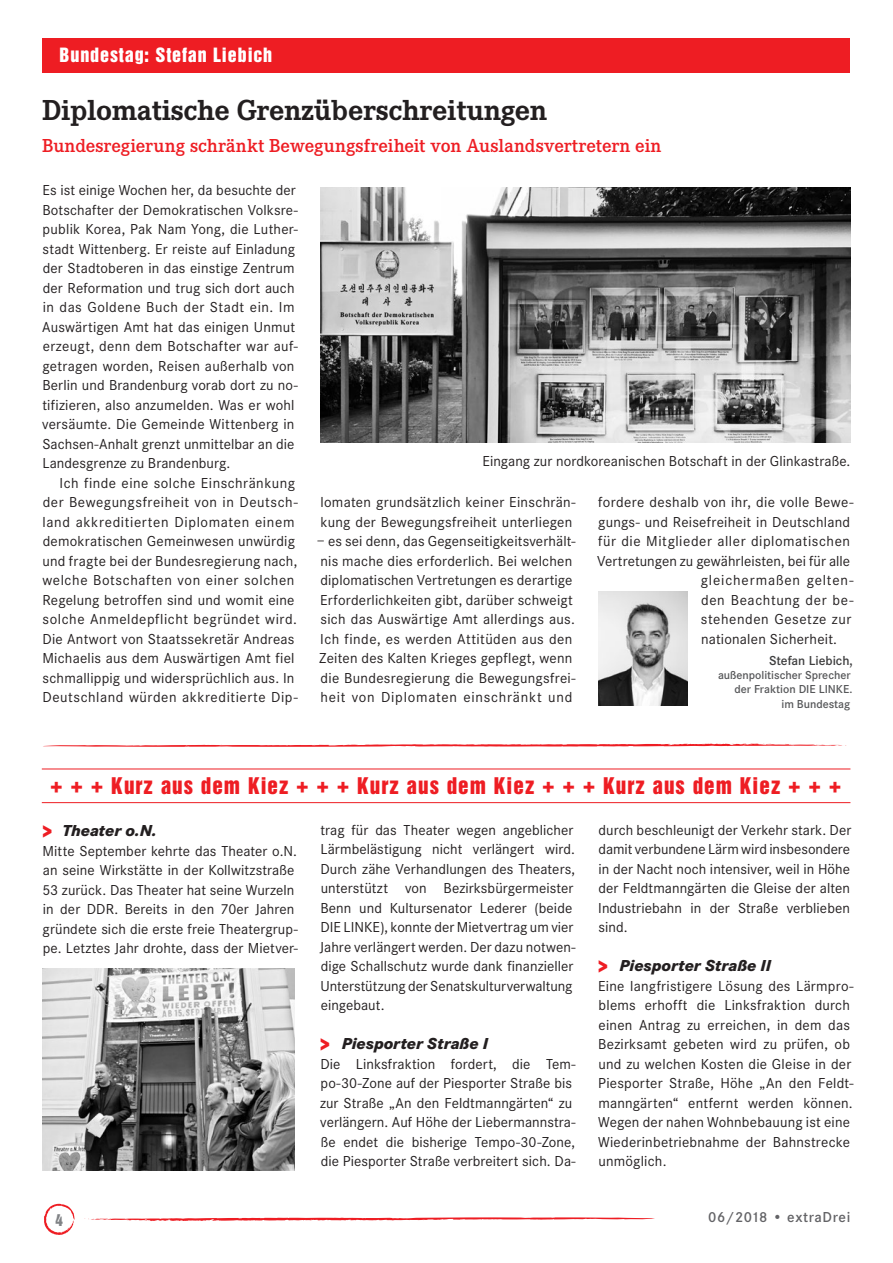
<style>
.page{position:relative;width:893px;height:1263px;background:#fff}
.page>*{position:absolute;margin:0;border:0;box-sizing:border-box;transform-origin:0 0}
.t1{font:700 30px "Corporate E";letter-spacing:-.01em;color:#231f20}
.t2{font:21px "Helvetica Inserat LT Std";letter-spacing:.05em;color:#ee1d23}
.t3{font:600 19.5px "Corporate E";color:#ee1d23}
.t4{font:18px "Helvetica Inserat LT Std";letter-spacing:.05em;color:#fff}
.t5{font:italic 800 16.5px "Corporate S";color:#231f20}
.t6{font:15px/19.5px "Corporate S";letter-spacing:.01em;color:#231f20}
.t7{font:15px/19.5px "Corporate S";letter-spacing:.03em;color:#231f20}
.t8{font:15px "Corporate S";letter-spacing:.035em;color:#231f20}
.t9{font:15px "Corporate S";letter-spacing:.055em;color:#231f20}
.t10{font:15px "Corporate S";letter-spacing:.04em;color:#231f20}
.t11{font:15px "Corporate S";letter-spacing:.045em;color:#231f20}
.t12{font:600 15px "Corporate S";letter-spacing:.04em;color:#636366}
.t13{font:15px "Helvetica Inserat LT Std";color:#808285}
.t14{font:600 13.5px "Corporate S";color:#3e3e3f}
.t15{font:600 12px/14.4px "Corporate S";color:#57585a;text-align:right}
.s1{font-style:normal;font-size:19.5px;color:#ee1d23}
</style>
<div class="page">
<svg style="left:84px;top:1217px;width:571px;height:4px"></svg>
<svg style="left:44px;top:1204px;width:31px;height:31px"></svg>
<img style="left:320px;top:188px;width:530px;height:254px">
<svg style="left:43px;top:743px;width:804px;height:4px"></svg>
<div style="left:43px;top:38px;width:807px;height:34px;background:#ee1d23"></div>
<img style="left:598px;top:591px;width:89px;height:115px">
<hr style="left:42px;top:769px;width:808px;height:1px;background:#ee1d23">
<hr style="left:42px;top:802px;width:808px;height:1px;background:#ee1d23">
<img style="left:43px;top:968px;width:252px;height:202px">
<p class="t4" style="left:60px;top:45px;width:214px">Bundestag: Stefan Liebich</p>
<h1 class="t1" style="left:42px;top:93px;width:507px">Diplomatische Grenzüberschreitungen</h1>
<h3 class="t3" style="left:42px;top:135px;width:621px">Bundesregierung schränkt Bewegungsfreiheit von Auslandsvertretern ein</h3>
<p class="t6" style="left:42px;top:181px;width:257px">Es ist einige Wochen her, da besuchte der Botschafter der Demokratischen Volksre&shy;publik Korea, Pak Nam Yong, die Luther&shy;stadt Wittenberg. Er reiste auf Einladung der Stadtoberen in das einstige Zentrum der Reformation und trug sich dort auch in das Goldene Buch der Stadt ein. Im Auswärtigen Amt hat das einigen Unmut erzeugt, denn dem Botschafter war auf&shy;getragen worden, Reisen außerhalb von Berlin und Brandenburg vorab dort zu no&shy;tifizieren, also anzumelden. Was er wohl versäumte. Die Gemeinde Wittenberg in Sachsen-Anhalt grenzt unmittelbar an die Landesgrenze zu Brandenburg.</p>
<p class="t7" style="left:42px;top:473px;width:257px;text-indent:17px">Ich finde eine solche Einschränkung der Bewegungsfreiheit von in Deutsch&shy;land akkreditierten Diplomaten einem demokratischen Gemeinwesen unwürdig und fragte bei der Bundesregierung nach, welche Botschaften von einer solchen Regelung betroffen sind und womit eine solche Anmeldepflicht begründet wird.<br>Die Antwort von Staatssekretär Andreas Michaelis aus dem Auswärtigen Amt fiel schmallippig und widersprüchlich aus. In Deutschland würden akkreditierte Dip-</p>
<p class="t6" style="left:482px;top:451px;width:369px">Eingang zur nordkoreanischen Botschaft in der Glinkastraße.</p>
<p class="t6" style="left:320px;top:493px;width:257px">lomaten grundsätzlich keiner Einschrän&shy;kung der Bewegungsfreiheit unterliegen</p>
<p class="t6" style="left:317px;top:532px;width:260px">– es sei denn, das Gegenseitigkeitsverhält&shy;nis mache dies erforderlich. Bei welchen diplomatischen Vertretungen es derartige Erforderlichkeiten gibt, darüber schweigt sich das Auswärtige Amt allerdings aus.<br>Ich finde, es werden Attitüden aus den Zeiten des Kalten Krieges gepflegt, wenn die Bundesregierung die Bewegungsfrei&shy;heit von Diplomaten einschränkt und</p>
<p class="t6" style="left:598px;top:493px;width:257px">fordere deshalb von ihr, die volle Bewe-</p>
<p class="t6" style="left:598px;top:512px;width:254px">gungs- und Reisefreiheit in Deutschland</p>
<p class="t8" style="left:598px;top:533px;width:253px">für die Mitglieder aller diplomatischen</p>
<p class="t6" style="left:597px;top:551px;width:255px">Vertretungen zu gewährleisten, bei für alle</p>
<p class="t9" style="left:701px;top:572px;width:154px">gleichermaßen gelten-</p>
<p class="t11" style="left:701px;top:591px;width:154px">den Beachtung der be-</p>
<p class="t10" style="left:701px;top:611px;width:152px">stehenden Gesetze zur</p>
<p class="t6" style="left:701px;top:629px;width:138px">nationalen Sicherheit.</p>
<p class="t14" style="left:769px;top:652px;width:85px">Stefan Liebich,</p>
<p class="t15" style="left:718px;top:668px;width:136px">außenpolitischer Sprecher der Fraktion DIE LINKE.<br>im Bundestag</p>
<h2 class="t2" style="left:50px;top:773px;width:792px">+ + + Kurz aus dem Kiez + + + Kurz aus dem Kiez + + + Kurz aus dem Kiez + + +</h2>
<p class="t5" style="left:42px;top:821px;width:116px"><span class="s1">&gt;</span> Theater o.N.</p>
<p class="t6" style="left:42px;top:841px;width:257px">Mitte September kehrte das Theater o.N. an seine Wirkstätte in der Kollwitzstraße 53 zurück. Das Theater hat seine Wurzeln in der DDR. Bereits in den 70er Jahren gründete sich die erste freie Theatergrup&shy;pe. Letztes Jahr drohte, dass der Mietver-</p>
<p class="t6" style="left:320px;top:820px;width:257px">trag für das Theater wegen angeblicher Lärmbelästigung nicht verlängert wird.<br>Durch zähe Verhandlungen des Theaters, unterstützt von Bezirksbürgermeister Benn und Kultursenator Lederer (beide DIE LINKE), konnte der Mietvertrag um vier Jahre verlängert werden. Der dazu notwen&shy;dige Schallschutz wurde dank finanzieller Unterstützung der Senatskulturverwaltung eingebaut.</p>
<p class="t5" style="left:320px;top:1033px;width:169px"><span class="s1">&gt;</span> Piesporter Straße I</p>
<p class="t6" style="left:320px;top:1054px;width:257px">Die Linksfraktion fordert, die Tem&shy;po-30-Zone auf der Piesporter Straße bis zur Straße „An den Feldtmanngärten“ zu verlängern. Auf Höhe der Liebermannstra&shy;ße endet die bisherige Tempo-30-Zone, die Piesporter Straße verbreitert sich. Da-</p>
<p class="t6" style="left:598px;top:820px;width:255px;text-align:justify">durch beschleunigt der Verkehr stark. Der damit verbundene Lärm wird insbesondere in der Nacht noch intensiver, weil in Höhe der Feldtmanngärten die Gleise der alten Industriebahn in der Straße verblieben sind.</p>
<p class="t5" style="left:598px;top:955px;width:174px"><span class="s1">&gt;</span> Piesporter Straße II</p>
<p class="t6" style="left:598px;top:976px;width:257px">Eine langfristigere Lösung des Lärmpro&shy;blems erhofft die Linksfraktion durch einen Antrag zu erreichen, in dem das Bezirksamt gebeten wird zu prüfen, ob und zu welchen Kosten die Gleise in der Piesporter Straße, Höhe „An den Feldt&shy;manngärten“ entfernt werden können.<br>Wegen der nahen Wohnbebauung ist eine Wiederinbetriebnahme der Bahnstrecke unmöglich.</p>
<p class="t13" style="left:55px;top:1211px;width:9px">4</p>
<p class="t12" style="left:708px;top:1209px;width:144px">06/2018 • extraDrei</p>
</div>
